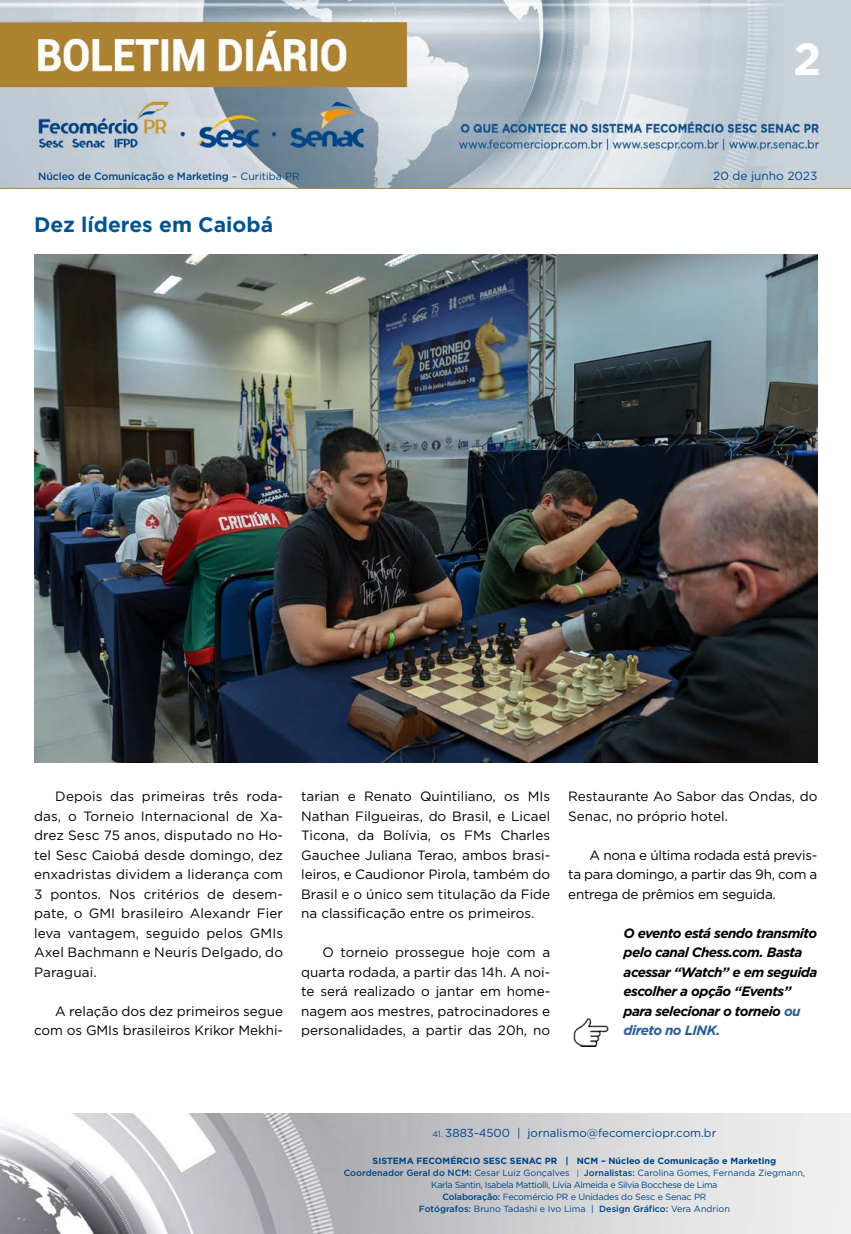
<style>
.page{position:relative;width:851px;height:1234px;background:#fff}
.page>*{position:absolute;margin:0;border:0;box-sizing:border-box;transform-origin:0 0}
.t1{font:700 45px "Gotham";color:#fff}
.t2{font:700 21px "Gotham";color:#005493}
.t3{font:13.5px/19.5px "Gotham";color:#000;text-align:justify}
.t4{font:italic 700 13.5px/19.5px "Gotham";letter-spacing:-.04em;color:#000}
.t5{font:11.85px "Gotham";color:#004a93}
.t6{font:11.55px "Gotham";color:#004587}
.t7{font:500 10.5px "Gotham";letter-spacing:-.01em;color:#004587}
.t8{font:9px/12px "Gotham";letter-spacing:-.02em;color:#004587;text-align:center}
.s1{font-weight:400}
.s2{color:#275b9b}
.s3{font-size:8.25px}
.s4{font-weight:700}
.s5{font-weight:500}
.s6{font-size:7.65px}
</style>
<div class="page">
<img style="left:0;top:0;width:850px;height:189px">
<img style="left:0;top:1113px;width:850px;height:120px">
<img style="left:34px;top:254px;width:783px;height:508px">
<img style="left:573px;top:1018px;width:35px;height:27px">
<h1 class="t1" style="left:793px;top:29px;width:30px">2</h1>
<p class="t7" style="left:38px;top:169px;width:263px">Núcleo de Comunicação e Marketing <span class="s1">– Curitiba PR</span></p>
<p class="t5" style="left:713px;top:168px;width:106px">20 de junho 2023</p>
<h2 class="t2" style="left:34px;top:211px;width:240px">Dez líderes em Caiobá</h2>
<p class="t3" style="left:34px;top:786px;width:250px;text-indent:21px">Depois das primeiras três roda&shy;das, o Torneio Internacional de Xa&shy;drez Sesc 75 anos, disputado no Ho&shy;tel Sesc Caiobá desde domingo, dez enxadristas dividem a liderança com 3 pontos. Nos critérios de desem&shy;pate, o GMI brasileiro Alexandr Fier leva vantagem, seguido pelos GMIs Axel Bachmann e Neuris Delgado, do Paraguai.</p>
<p class="t3" style="left:34px;top:1000px;width:250px;text-align:right">A relação dos dez primeiros segue com os GMIs brasileiros Krikor Mekhi-</p>
<p class="t3" style="left:301px;top:786px;width:250px">tarian e Renato Quintiliano, os MIs Nathan Filgueiras, do Brasil, e Licael Ticona, da Bolívia, os FMs Charles Gauchee Juliana Terao, ambos brasi&shy;leiros, e Caudionor Pirola, também do Brasil e o único sem titulação da Fide na classificação entre os primeiros.</p>
<p class="t3" style="left:301px;top:942px;width:250px;text-indent:21px">O torneio prossegue hoje com a quarta rodada, a partir das 14h. A noi&shy;te será realizado o jantar em home&shy;nagem aos mestres, patrocinadores e personalidades, a partir das 20h, no</p>
<p class="t3" style="left:568px;top:786px;width:250px">Restaurante Ao Sabor das Ondas, do<br>Senac, no próprio hotel.</p>
<p class="t3" style="left:568px;top:844px;width:250px;text-indent:21px">A nona e última rodada está previs&shy;ta para domingo, a partir das 9h, com a entrega de prêmios em seguida.</p>
<p class="t4" style="left:623px;top:922px;width:195px">O evento está sendo transmito pelo canal Chess.com. Basta acessar “Watch” e em seguida escolher a opção “Events” para selecionar o torneio <span class="s2">ou direto no LINK.</span></p>
<p class="t6" style="left:432px;top:1125px;width:285px"><span class="s3">41.</span> 3883-4500 | jornalismo@fecomerciopr.com.br</p>
<p class="t8" style="left:343px;top:1154px;width:463px"><span class="s4">SISTEMA FECOMÉRCIO SESC SENAC PR | NCM – Núcleo de Comunicação e Marketing </span><span class="s5">Coordenador Geral do NCM:</span> Cesar Luiz Gonçalves <span class="s6">|</span> <span class="s5">Jornalistas:</span> Carolina Gomes, Fernanda Ziegmann, Karla Santin, Isabela Mattiolli, Lívia Almeida e Silvia Bocchese de Lima<br><span class="s5">Colaboração:</span> Fecomércio PR e Unidades do Sesc e Senac PR<br><span class="s5">Fotógrafos:</span> Bruno Tadashi e Ivo Lima | <span class="s5">Design Gráfico:</span> Vera Andrion</p>
</div>
